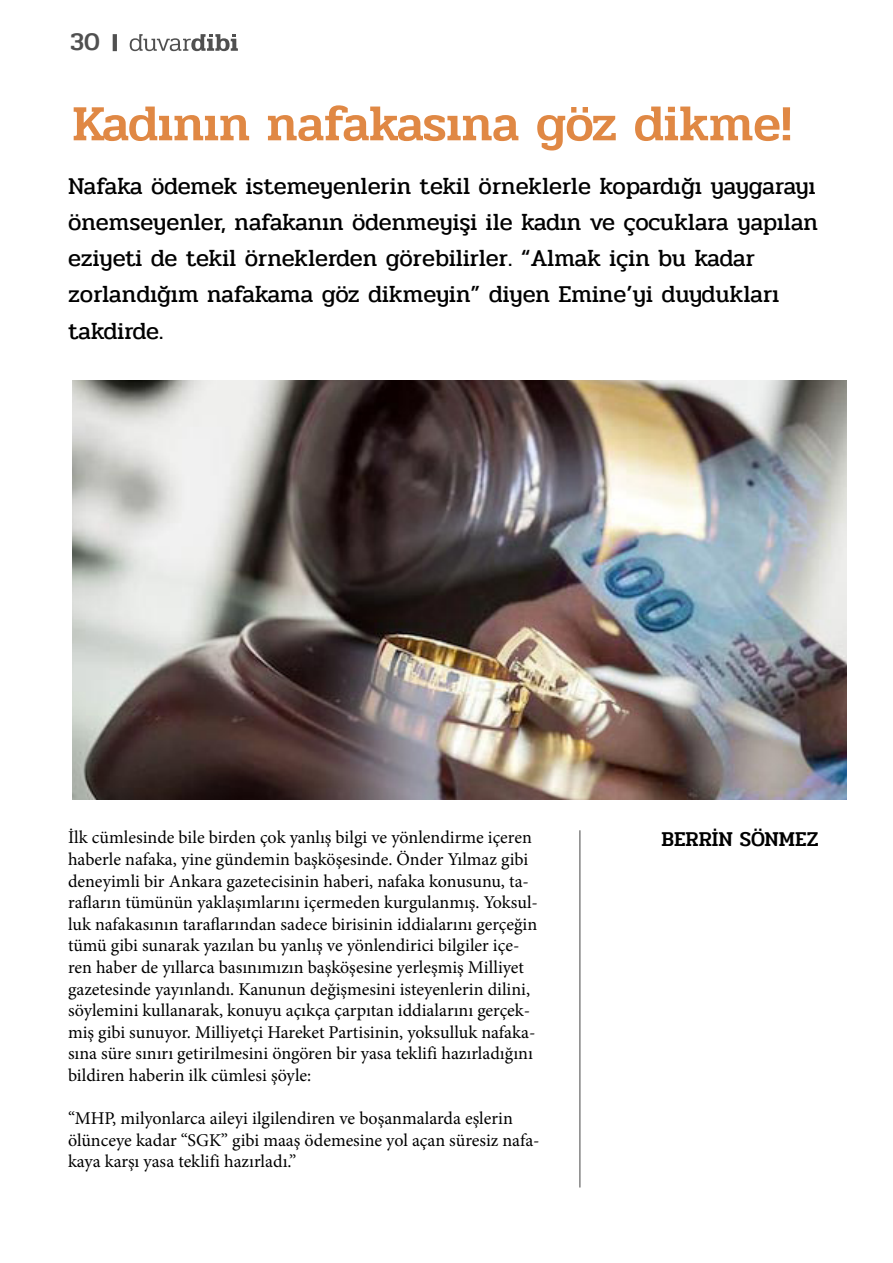
<style>
.page{position:relative;width:893px;height:1263px;background:#fff}
.page>*{position:absolute;margin:0;border:0;box-sizing:border-box;transform-origin:0 0}
.t1{font:500 51px "Pridi";color:#e08844}
.t2{font:500 25.2px "Pridi";color:#505050}
.t3{font:24px/36px "Pridi";color:#000}
.t4{font:500 21px "Pridi";color:#000}
.t5{font:18px/21.6px "Minion Pro";color:#000}
</style>
<div class="page">
<hr style="left:113px;top:34px;width:4px;height:17px;background:#505050">
<svg style="left:130px;top:34px;width:108px;height:17px"></svg>
<hr style="left:579px;top:830px;width:1px;height:357px;background:#505050">
<img style="left:72px;top:380px;width:774px;height:419px">
<h2 class="t2" style="left:70px;top:23px;width:31px">30</h2>
<h1 class="t1" style="left:72px;top:87px;width:721px">Kadının nafakasına göz dikme!</h1>
<p class="t3" style="left:68px;top:169px;width:751px">Nafaka ödemek istemeyenlerin tekil örneklerle kopardığı yaygarayı önemseyenler, nafakanın ödenmeyişi ile kadın ve çocuklara yapılan eziyeti de tekil örneklerden görebilirler. “Almak için bu kadar zorlandığım nafakama göz dikmeyin” diyen Emine’yi duydukları takdirde.</p>
<p class="t5" style="left:68px;top:827px;width:465px">İlk cümlesinde bile birden çok yanlış bilgi ve yönlendirme içeren</p>
<p class="t4" style="left:661px;top:824px;width:159px">BERRIN SÖNMEZ</p>
<p class="t5" style="left:68px;top:848px;width:471px">haberle nafaka, yine gündemin başköşesinde. Önder Yılmaz gibi deneyimli bir Ankara gazetecisinin haberi, nafaka konusunu, ta&shy;rafların tümünün yaklaşımlarını içermeden kurgulanmış. Yoksul&shy;luk nafakasının taraflarından sadece birisinin iddialarını gerçeğin tümü gibi sunarak yazılan bu yanlış ve yönlendirici bilgiler içe&shy;ren haber de yıllarca basınımızın başköşesine yerleşmiş Milliyet gazetesinde yayınlandı. Kanunun değişmesini isteyenlerin dilini, söylemini kullanarak, konuyu açıkça çarpıtan iddialarını gerçek&shy;miş gibi sunuyor. Milliyetçi Hareket Partisinin, yoksulluk nafaka&shy;sına süre sınırı getirilmesini öngören bir yasa teklifi hazırladığını bildiren haberin ilk cümlesi şöyle:</p>
<p class="t5" style="left:68px;top:1108px;width:473px">“MHP, milyonlarca aileyi ilgilendiren ve boşanmalarda eşlerin ölünceye kadar “SGK” gibi maaş ödemesine yol açan süresiz nafa&shy;kaya karşı yasa teklifi hazırladı.”</p>
</div>
